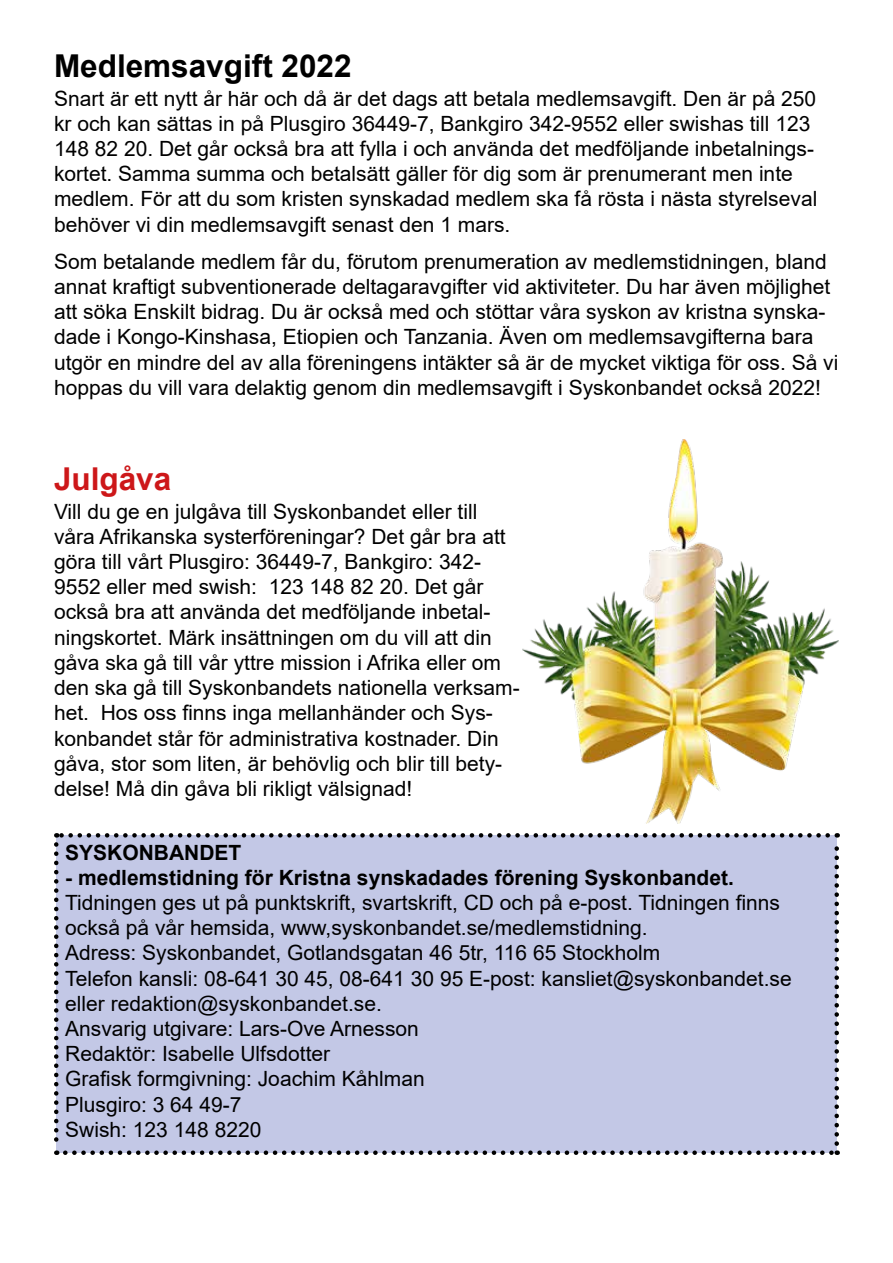
<style>
.page{position:relative;width:893px;height:1263px;background:#fff}
.page>*{position:absolute;margin:0;border:0;box-sizing:border-box;transform-origin:0 0}
.t1{font:700 31.5px "Arial";color:#000}
.t2{font:700 31.5px "Arial";color:#cd1719}
.t3{font:21px/25.2px "Arial";color:#000}
.t4{font:700 21px "Arial";color:#000}
</style>
<div class="page">
<div style="left:56px;top:835px;width:781px;height:318px;background:#c3c8e6"></div>
<svg style="left:54px;top:844px;width:4px;height:311px"></svg>
<svg style="left:65px;top:1150px;width:773px;height:5px"></svg>
<svg style="left:834px;top:833px;width:5px;height:311px"></svg>
<svg style="left:56px;top:833px;width:772px;height:4px"></svg>
<img style="left:522px;top:439px;width:317px;height:384px">
<h1 class="t1" style="left:54px;top:44px;width:299px">Medlemsavgift 2022</h1>
<p class="t3" style="left:54px;top:85px;width:765px">Snart är ett nytt år här och då är det dags att betala medlemsavgift. Den är på 250 kr och kan sättas in på Plusgiro 36449-7, Bankgiro 342-9552 eller swishas till 123<br>148 82 20. Det går också bra att fylla i och använda det medföljande inbetalnings&shy;kortet. Samma summa och betalsätt gäller för dig som är prenumerant men inte medlem. För att du som kristen synskadad medlem ska få rösta i nästa styrelseval behöver vi din medlemsavgift senast den 1 mars.</p>
<p class="t3" style="left:54px;top:249px;width:786px">Som betalande medlem får du, förutom prenumeration av medlemstidningen, bland annat kraftigt subventionerade deltagaravgifter vid aktiviteter. Du har även möjlighet att söka Enskilt bidrag. Du är också med och stöttar våra syskon av kristna synska&shy;dade i Kongo-Kinshasa, Etiopien och Tanzania. Även om medlemsavgifterna bara utgör en mindre del av alla föreningens intäkter så är de mycket viktiga för oss. Så vi hoppas du vill vara delaktig genom din medlemsavgift i Syskonbandet också 2022!</p>
<h1 class="t2" style="left:54px;top:457px;width:119px">Julgåva</h1>
<p class="t3" style="left:54px;top:499px;width:467px">Vill du ge en julgåva till Syskonbandet eller till våra Afrikanska systerföreningar? Det går bra att göra till vårt Plusgiro: 36449-7, Bankgiro: 342- 9552 eller med swish: 123 148 82 20. Det går också bra att använda det medföljande inbetal&shy;ningskortet. Märk insättningen om du vill att din gåva ska gå till vår yttre mission i Afrika eller om den ska gå till Syskonbandets nationella verksam&shy;het. Hos oss finns inga mellanhänder och Sys&shy;konbandet står för administrativa kostnader. Din gåva, stor som liten, är behövlig och blir till bety&shy;delse! Må din gåva bli rikligt välsignad!</p>
<p class="t4" style="left:65px;top:837px;width:178px">SYSKONBANDET</p>
<p class="t4" style="left:65px;top:863px;width:670px">- medlemstidning för Kristna synskadades förening Syskonbandet.</p>
<p class="t3" style="left:65px;top:890px;width:728px">Tidningen ges ut på punktskrift, svartskrift, CD och på e-post. Tidningen finns också på vår hemsida, www,syskonbandet.se/medlemstidning.<br>Adress: Syskonbandet, Gotlandsgatan 46 5tr, 116 65 Stockholm<br>Telefon kansli: 08-641 30 45, 08-641 30 95 E-post: kansliet@syskonbandet.se eller redaktion@syskonbandet.se.<br>Ansvarig utgivare: Lars-Ove Arnesson<br>Redaktör: Isabelle Ulfsdotter<br>Grafisk formgivning: Joachim Kåhlman<br>Plusgiro: 3 64 49-7<br>Swish: 123 148 8220</p>
</div>
